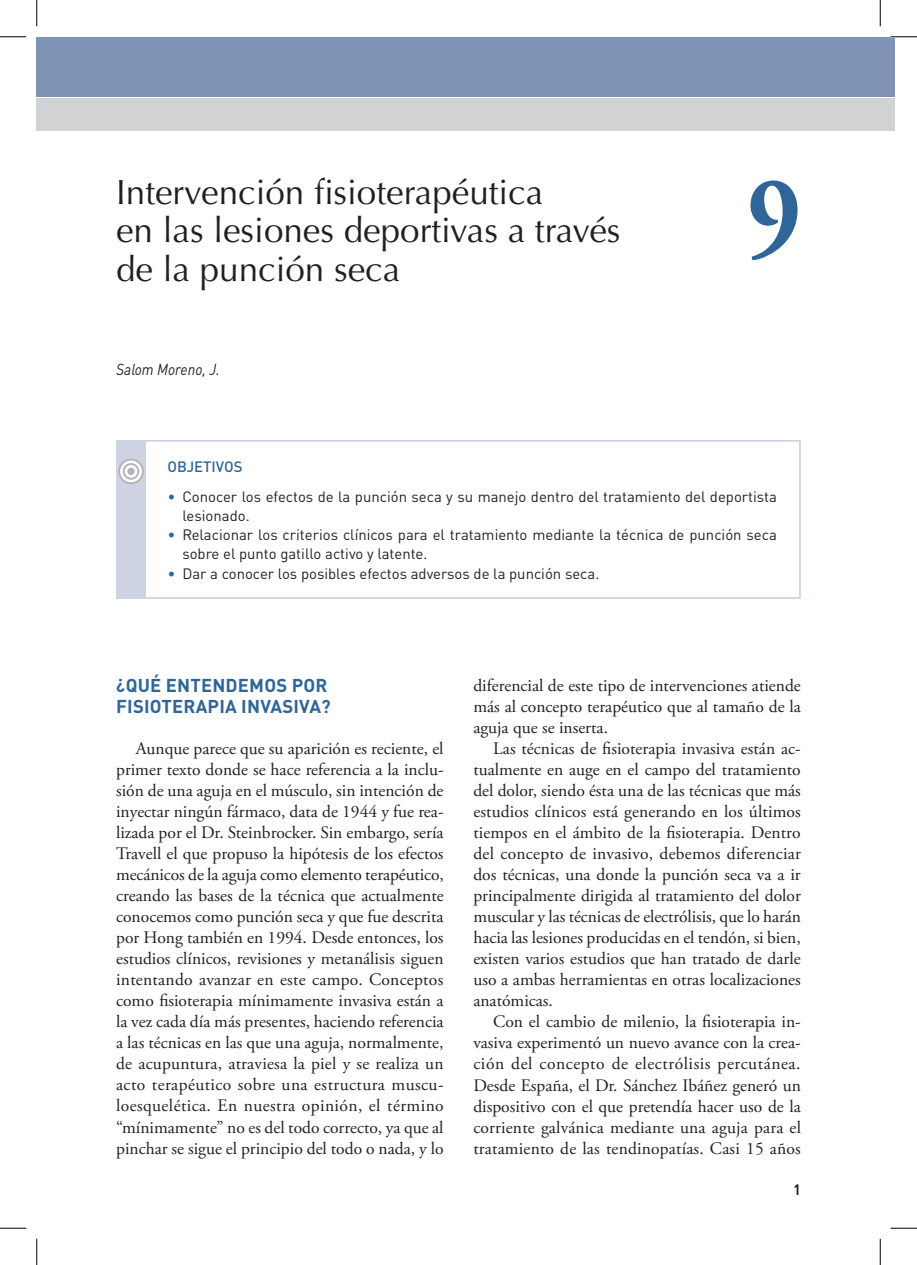
<style>
.page{position:relative;width:917px;height:1265px;background:#fff}
.page>*{position:absolute;margin:0;border:0;box-sizing:border-box;transform-origin:0 0}
.t1{font:700 113.75px "Adobe Garamond Pro";color:#2f6697;scale:.9 1}
.t2{font:35px/38.5px "Optima LT Std";color:#231f20}
.LADILLO_1{font:700 18.38px/21px "DIN Pro";letter-spacing:.01em;color:#2f6697}
.TEXTO{font:17.5px/21px "Adobe Garamond Pro";color:#231f20;text-align:justify}
.t3{font:italic 15.75px "DIN Pro";color:#231f20;scale:.9 1}
.t4{font:14.88px/19.2px "DIN Pro";color:#231f20}
.t5{font:500 14.88px "DIN Pro";color:#2f6697}
.t6{font:700 14.88px "DIN Pro";color:#231f20;scale:.9 1}
.s1{font-weight:300;color:#2f6697}
</style>
<div class="page">
<div style="left:37px;top:37px;width:858px;height:59px;background:#7f93b7"></div>
<div style="left:37px;top:99px;width:858px;height:32px;background:#d1d2d4"></div>
<div style="left:116px;top:440px;width:685px;height:158px;border:2px solid #cdd3e2"></div>
<div style="left:116px;top:440px;width:30px;height:158px;background:#cdd3e2"></div>
<svg style="left:118px;top:458px;width:26px;height:26px"></svg>
<svg style="left:120px;top:460px;width:22px;height:22px"></svg>
<svg style="left:123px;top:463px;width:16px;height:16px"></svg>
<div style="left:125px;top:465px;width:12px;height:12px;background:#fff;border-radius:50%"></div>
<div style="left:127px;top:467px;width:8px;height:8px;background:#b2b3b7;border-radius:50%"></div>
<hr style="left:891px;top:36px;width:26px;height:2px;background:#fff">
<svg style="left:0;top:36px;width:26px;height:1px"></svg>
<svg style="left:891px;top:36px;width:26px;height:1px"></svg>
<svg style="left:0;top:1227px;width:26px;height:1px"></svg>
<svg style="left:891px;top:1227px;width:26px;height:1px"></svg>
<svg style="left:36px;top:0;width:1px;height:26px"></svg>
<svg style="left:36px;top:1238px;width:1px;height:26px"></svg>
<svg style="left:880px;top:0;width:1px;height:26px"></svg>
<svg style="left:880px;top:1238px;width:1px;height:26px"></svg>
<p class="t2" style="left:116px;top:173px;width:506px">Intervención fisioterapéutica<br>en las lesiones deportivas a través de la punción seca</p>
<p class="t1" style="left:747px;top:151px;width:61px">9</p>
<p class="t3" style="left:116px;top:357px;width:117px">Salom Moreno, J.</p>
<p class="t5" style="left:167px;top:455px;width:76px">OBJETIVOS</p>
<p class="t4" style="left:182px;top:485px;width:596px;text-indent:-15px"><span class="s1">•</span> Conocer los efectos de la punción seca y su manejo dentro del tratamiento del deportista lesionado.</p>
<p class="t4" style="left:182px;top:523px;width:596px;text-indent:-15px"><span class="s1">•</span> Relacionar los criterios clínicos para el tratamiento mediante la técnica de punción seca sobre el punto gatillo activo y latente.</p>
<p class="t4" style="left:167px;top:562px;width:433px"><span class="s1">•</span> Dar a conocer los posibles efectos adversos de la punción seca.</p>
<p class="LADILLO_1" style="left:116px;top:672px;width:216px">¿QUÉ ENTENDEMOS POR<br>FISIOTERAPIA INVASIVA?</p>
<p class="TEXTO" style="left:116px;top:738px;width:329px;text-indent:20px">Aunque parece que su aparición es reciente, el primer texto donde se hace referencia a la inclu&shy;sión de una aguja en el músculo, sin intención de inyectar ningún fármaco, data de 1944 y fue rea&shy;lizada por el Dr. Steinbrocker. Sin embargo, sería Travell el que propuso la hipótesis de los efectos mecánicos de la aguja como elemento terapéutico, creando las bases de la técnica que actualmente conocemos como punción seca y que fue descrita por Hong también en 1994. Desde entonces, los estudios clínicos, revisiones y metanálisis siguen intentando avanzar en este campo. Conceptos como fisioterapia mínimamente invasiva están a la vez cada día más presentes, haciendo referencia a las técnicas en las que una aguja, normalmente, de acupuntura, atraviesa la piel y se realiza un acto terapéutico sobre una estructura muscu&shy;loesquelética. En nuestra opinión, el término “mínimamente” no es del todo correcto, ya que al pinchar se sigue el principio del todo o nada, y lo</p>
<p class="TEXTO" style="left:473px;top:675px;width:329px">diferencial de este tipo de intervenciones atiende más al concepto terapéutico que al tamaño de la aguja que se inserta.</p>
<p class="TEXTO" style="left:473px;top:738px;width:329px;text-indent:20px">Las técnicas de fisioterapia invasiva están ac&shy;tualmente en auge en el campo del tratamiento del dolor, siendo ésta una de las técnicas que más estudios clínicos está generando en los últimos tiempos en el ámbito de la fisioterapia. Dentro del concepto de invasivo, debemos diferenciar dos técnicas, una donde la punción seca va a ir principalmente dirigida al tratamiento del dolor muscular y las técnicas de electrólisis, que lo harán hacia las lesiones producidas en el tendón, si bien, existen varios estudios que han tratado de darle uso a ambas herramientas en otras localizaciones anatómicas.</p>
<p class="TEXTO" style="left:473px;top:1011px;width:329px;text-indent:20px">Con el cambio de milenio, la fisioterapia in&shy;vasiva experimentó un nuevo avance con la crea&shy;ción del concepto de electrólisis percutánea.<br>Desde España, el Dr. Sánchez Ibáñez generó un dispositivo con el que pretendía hacer uso de la corriente galvánica mediante una aguja para el tratamiento de las tendinopatías. Casi 15 años</p>
<p class="t6" style="left:793px;top:1176px;width:10px">1</p>
</div>
